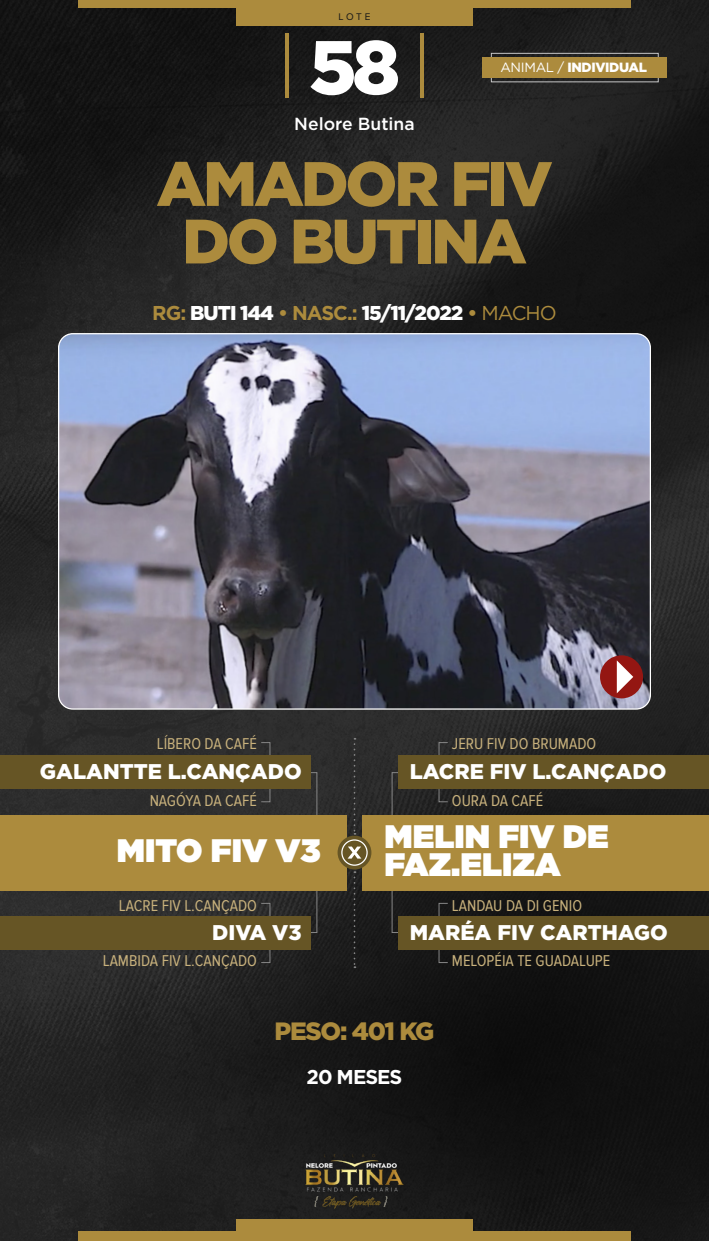
<style>
.page{position:relative;width:709px;height:1241px;background:#fff}
.page>*{position:absolute;margin:0;border:0;box-sizing:border-box;transform-origin:0 0}
.t1{font:900 75.88px "Gotham";color:#fff}
.t2{font:900 62.5px/57.5px "Gotham";letter-spacing:-.05em;color:#ac8b3d;text-align:center}
.t3{font:900 32.5px/28.8px "Gotham";color:#fff}
.t4{font:900 25px "Gotham";letter-spacing:-.05em;color:#ac8b3d}
.t5{font:900 21.25px "Gotham";color:#fff}
.t6{font:900 20px "Gotham";letter-spacing:-.05em;color:#fff}
.t7{font:700 20px "Gotham";letter-spacing:-.05em;color:#fff}
.t8{font:500 17.5px "Gotham";color:#fff}
.t9{font:16.25px "Proxima Nova Cond";color:#c8b17c}
.t10{font:900 13.38px "Gotham";letter-spacing:-.025em;color:#fff}
.t11{font:10px "Proxima Nova";color:#171717}
.s1{font-weight:400}
.s2{font-weight:700;color:#ac8b3d}
.s3{font-weight:400;color:#ac8b3d}
</style>
<div class="page">
<img style="left:0;top:0;width:709px;height:1240px">
<svg style="left:78px;top:0;width:553px;height:26px;background:#705c2d"></svg>
<svg style="left:78px;top:1218px;width:553px;height:22px;background:#796331"></svg>
<svg style="left:482px;top:53px;width:185px;height:29px;background:#8d753d"></svg>
<svg style="left:0;top:737px;width:709px;height:230px;background:#61522c"></svg>
<svg style="left:285px;top:34px;width:4px;height:64px"></svg>
<svg style="left:420px;top:34px;width:4px;height:64px"></svg>
<img style="left:287px;top:1141px;width:135px;height:78px">
<img style="left:59px;top:333px;width:591px;height:376px">
<div style="left:600px;top:655px;width:43px;height:43px;background:#941612;border-radius:50%"></div>
<svg style="left:617px;top:660px;width:16px;height:33px"></svg>
<p class="t11" style="left:338px;top:11px;width:33px">LOTE</p>
<h1 class="t1" style="left:309px;top:23px;width:93px">58</h1>
<p class="t8" style="left:294px;top:114px;width:122px">Nelore Butina</p>
<p class="t10" style="left:500px;top:59px;width:148px"><span class="s1">ANIMAL /</span> INDIVIDUAL</p>
<h2 class="t2" style="left:156px;top:153px;width:397px">AMADOR FIV<br>DO BUTINA</h2>
<p class="t6" style="left:152px;top:301px;width:406px"><span class="s2">RG:</span> BUTI 144 <span class="s2">• NASC.:</span> 15/11/2022 <span class="s2">•</span> <span class="s3">MACHO</span></p>
<p class="t9" style="left:157px;top:734px;width:102px">LÍBERO DA CAFÉ</p>
<p class="t9" style="left:452px;top:734px;width:146px">JERU FIV DO BRUMADO</p>
<h3 class="t5" style="left:40px;top:758px;width:263px">GALANTTE L.CANÇADO</h3>
<h3 class="t5" style="left:410px;top:758px;width:258px">LACRE FIV L.CANÇADO</h3>
<p class="t9" style="left:150px;top:791px;width:109px">NAGÓYA DA CAFÉ</p>
<p class="t9" style="left:452px;top:791px;width:93px">OURA DA CAFÉ</p>
<h3 class="t3" style="left:117px;top:835px;width:205px">MITO FIV V3</h3>
<h3 class="t3" style="left:384px;top:820px;width:226px">MELIN FIV DE<br>FAZ.ELIZA</h3>
<p class="t9" style="left:119px;top:896px;width:140px">LACRE FIV L.CANÇADO</p>
<p class="t9" style="left:452px;top:896px;width:132px">LANDAU DA DI GENIO</p>
<h3 class="t5" style="left:212px;top:920px;width:91px">DIVA V3</h3>
<h3 class="t5" style="left:410px;top:920px;width:260px">MARÉA FIV CARTHAGO</h3>
<p class="t9" style="left:103px;top:951px;width:156px">LAMBIDA FIV L.CANÇADO</p>
<p class="t9" style="left:452px;top:951px;width:160px">MELOPÉIA TE GUADALUPE</p>
<h3 class="t4" style="left:274px;top:1016px;width:161px">PESO: 401 KG</h3>
<p class="t7" style="left:306px;top:1064px;width:97px">20 MESES</p>
</div>
